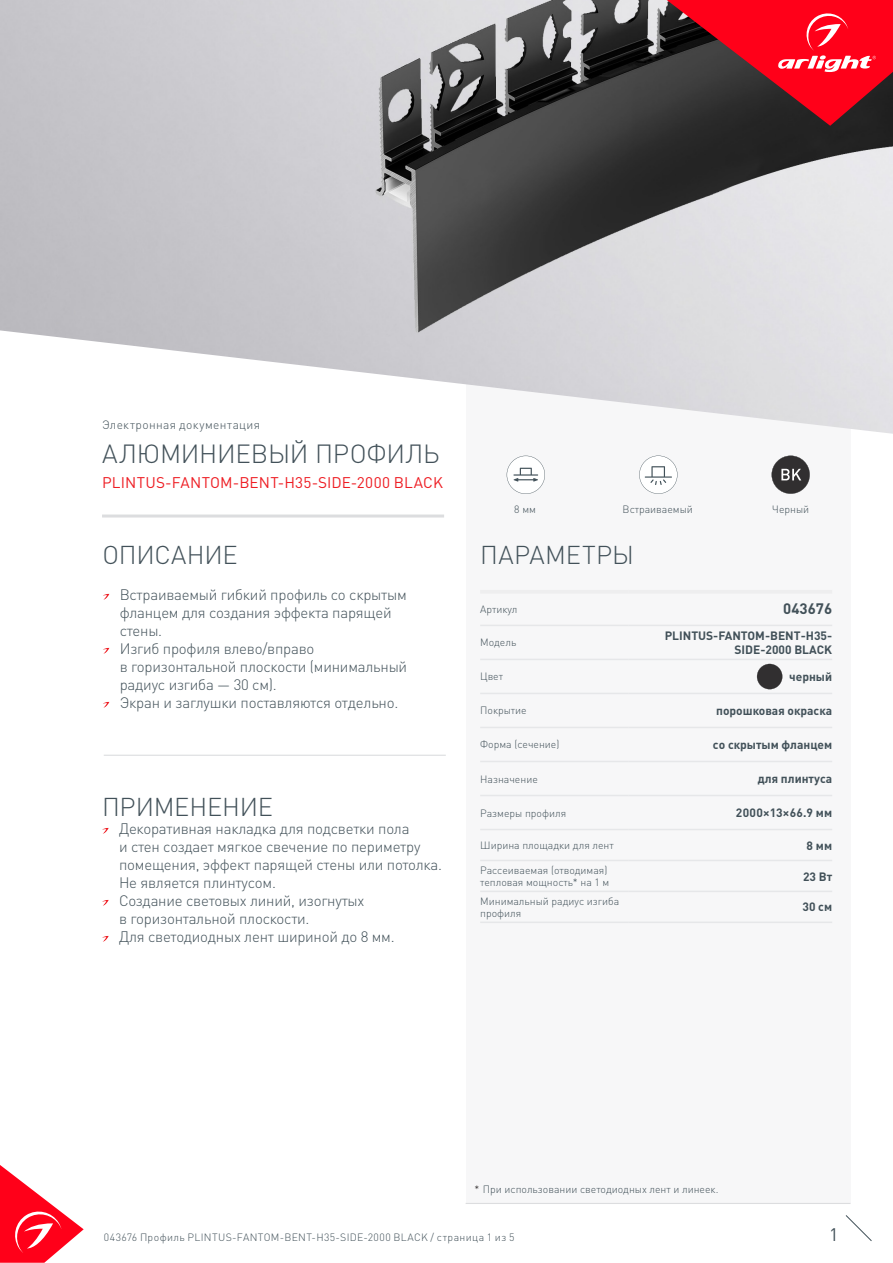
<style>
.page{position:relative;width:893px;height:1263px;background:#fff}
.page>*{position:absolute;margin:0;border:0;box-sizing:border-box;transform-origin:0 0}
.t1{font:300 25.95px "DIN Pro";letter-spacing:-.01em;color:#425159}
.t2{font:300 25.5px "DIN Pro";letter-spacing:-.005em;color:#425159}
.t3{font:300 25.5px "DIN Pro";letter-spacing:.015em;color:#425159}
.t4{font:18px "DIN Pro";color:#425159}
.t5{font:15.3px "DIN Pro";letter-spacing:.01em;color:#ee1d23}
.t6{font:300 15px/18px "DIN Pro";letter-spacing:-.015em;color:#425159}
.t7{font:700 15px "DIN Pro";color:#425159}
.t8{font:700 12px/14.4px "DIN Pro";color:#425159;text-align:right}
.t9{font:300 12px "DIN Pro";letter-spacing:.03em;color:#425159}
.t10{font:700 12px "DIN Pro";letter-spacing:.025em;color:#425159}
.t11{font:300 10.5px/12.6px "DIN Pro";color:#425159}
.t12{font:300 10.5px "DIN Pro";letter-spacing:.035em;color:#425159}
.s1{color:#231f20}
</style>
<div class="page">
<svg style="left:0;top:1165px;width:84px;height:98px"></svg>
<svg style="left:845px;top:1215px;width:27px;height:26px"></svg>
<div style="left:466px;top:250px;width:384px;height:953px;background:#f7f7f8"></div>
<svg style="left:507px;top:456px;width:38px;height:38px"></svg>
<hr style="left:102px;top:514px;width:342px;height:3px;background:#dcdddf">
<img style="left:0;top:0;width:893px;height:434px">
<hr style="left:480px;top:590px;width:148px;height:4px;background:#eeeeef">
<hr style="left:628px;top:590px;width:204px;height:4px;background:#eeeeef">
<hr style="left:480px;top:625px;width:148px;height:1px;background:#e6e7e9">
<hr style="left:628px;top:625px;width:204px;height:1px;background:#e6e7e9">
<hr style="left:480px;top:659px;width:148px;height:1px;background:#e6e7e9">
<hr style="left:628px;top:659px;width:204px;height:1px;background:#e6e7e9">
<hr style="left:480px;top:693px;width:148px;height:1px;background:#e6e7e9">
<hr style="left:628px;top:693px;width:204px;height:1px;background:#e6e7e9">
<hr style="left:480px;top:727px;width:148px;height:1px;background:#e6e7e9">
<hr style="left:628px;top:727px;width:204px;height:1px;background:#e6e7e9">
<hr style="left:480px;top:761px;width:148px;height:1px;background:#e6e7e9">
<hr style="left:628px;top:761px;width:204px;height:1px;background:#e6e7e9">
<hr style="left:480px;top:795px;width:148px;height:1px;background:#e6e7e9">
<hr style="left:628px;top:795px;width:204px;height:1px;background:#e6e7e9">
<hr style="left:480px;top:829px;width:148px;height:1px;background:#e6e7e9">
<hr style="left:628px;top:829px;width:204px;height:1px;background:#e6e7e9">
<hr style="left:480px;top:860px;width:148px;height:1px;background:#e6e7e9">
<hr style="left:628px;top:860px;width:204px;height:1px;background:#e6e7e9">
<hr style="left:480px;top:891px;width:148px;height:1px;background:#e6e7e9">
<hr style="left:628px;top:891px;width:204px;height:1px;background:#e6e7e9">
<hr style="left:480px;top:921px;width:148px;height:2px;background:#e6e7e9">
<hr style="left:628px;top:921px;width:204px;height:2px;background:#e6e7e9">
<svg style="left:667px;top:0;width:226px;height:126px"></svg>
<svg style="left:103px;top:594px;width:6px;height:6px"></svg>
<svg style="left:103px;top:648px;width:6px;height:6px"></svg>
<svg style="left:103px;top:702px;width:6px;height:6px"></svg>
<svg style="left:102px;top:828px;width:7px;height:6px"></svg>
<svg style="left:102px;top:900px;width:7px;height:6px"></svg>
<svg style="left:102px;top:936px;width:7px;height:6px"></svg>
<svg style="left:639px;top:456px;width:38px;height:38px"></svg>
<hr style="left:466px;top:1203px;width:384px;height:1px;background:#dcdddf">
<hr style="left:104px;top:755px;width:342px;height:1px;background:#dcdddf">
<svg style="left:757px;top:664px;width:25px;height:25px"></svg>
<svg style="left:772px;top:456px;width:38px;height:38px"></svg>
<p class="t9" style="left:102px;top:417px;width:160px">Электронная документация</p>
<p class="t1" style="left:102px;top:436px;width:339px">АЛЮМИНИЕВЫЙ ПРОФИЛЬ</p>
<p class="t5" style="left:102px;top:472px;width:342px">PLINTUS-FANTOM-BENT-H35-SIDE-2000 BLACK</p>
<p class="t2" style="left:102px;top:537px;width:137px">ОПИСАНИЕ</p>
<p class="t6" style="left:120px;top:584px;width:289px">Встраиваемый гибкий профиль со скрытым фланцем для создания эффекта парящей стены.</p>
<p class="t6" style="left:120px;top:638px;width:289px">Изгиб профиля влево/вправо<br>в горизонтальной плоскости (минимальный радиус изгиба — 30 см).</p>
<p class="t6" style="left:120px;top:692px;width:280px">Экран и заглушки поставляются отдельно.</p>
<p class="t2" style="left:102px;top:789px;width:172px">ПРИМЕНЕНИЕ</p>
<p class="t6" style="left:119px;top:818px;width:324px">Декоративная накладка для подсветки пола<br>и стен создает мягкое свечение по периметру помещения, эффект парящей стены или потолка.<br>Не является плинтусом.</p>
<p class="t6" style="left:119px;top:890px;width:247px">Создание световых линий, изогнутых в горизонтальной плоскости.</p>
<p class="t6" style="left:119px;top:926px;width:277px">Для светодиодных лент шириной до 8 мм.</p>
<p class="t11" style="left:514px;top:502px;width:23px">8 мм</p>
<p class="t11" style="left:623px;top:502px;width:72px">Встраиваемый</p>
<p class="t3" style="left:480px;top:537px;width:155px">ПАРАМЕТРЫ</p>
<p class="t11" style="left:772px;top:502px;width:38px">Черный</p>
<p class="t11" style="left:480px;top:602px;width:39px">Артикул</p>
<p class="t7" style="left:783px;top:599px;width:50px">043676</p>
<p class="t11" style="left:480px;top:636px;width:38px">Модель</p>
<p class="t8" style="left:665px;top:628px;width:169px">PLINTUS-FANTOM-BENT-H35-<br>SIDE-2000 BLACK</p>
<p class="t11" style="left:480px;top:670px;width:24px">Цвет</p>
<p class="t8" style="left:789px;top:669px;width:44px">черный</p>
<p class="t11" style="left:480px;top:704px;width:48px">Покрытие</p>
<p class="t8" style="left:716px;top:703px;width:117px">порошковая окраска</p>
<p class="t11" style="left:480px;top:738px;width:81px">Форма (сечение)</p>
<p class="t8" style="left:713px;top:737px;width:121px">со скрытым фланцем</p>
<p class="t11" style="left:480px;top:772px;width:59px">Назначение</p>
<p class="t8" style="left:758px;top:771px;width:76px">для плинтуса</p>
<p class="t11" style="left:480px;top:806px;width:87px">Размеры профиля</p>
<p class="t10" style="left:736px;top:805px;width:98px">2000×13×66.9 мм</p>
<p class="t11" style="left:480px;top:838px;width:135px">Ширина площадки для лент</p>
<p class="t8" style="left:807px;top:837px;width:27px">8 мм</p>
<p class="t11" style="left:480px;top:863px;width:131px">Рассеиваемая (отводимая) тепловая мощность* на 1 м</p>
<p class="t8" style="left:803px;top:868px;width:31px">23 Вт</p>
<p class="t11" style="left:480px;top:894px;width:141px">Минимальный радиус изгиба</p>
<p class="t11" style="left:480px;top:907px;width:43px">профиля</p>
<p class="t8" style="left:802px;top:899px;width:31px">30 см</p>
<p class="t11" style="left:474px;top:1183px;width:246px"><span class="s1">*</span> При использовании светодиодных лент и линеек.</p>
<p class="t12" style="left:104px;top:1230px;width:412px">043676 Профиль PLINTUS-FANTOM-BENT-H35-SIDE-2000 BLACK / страница 1 из 5</p>
<p class="t4" style="left:829px;top:1222px;width:11px">1</p>
</div>
